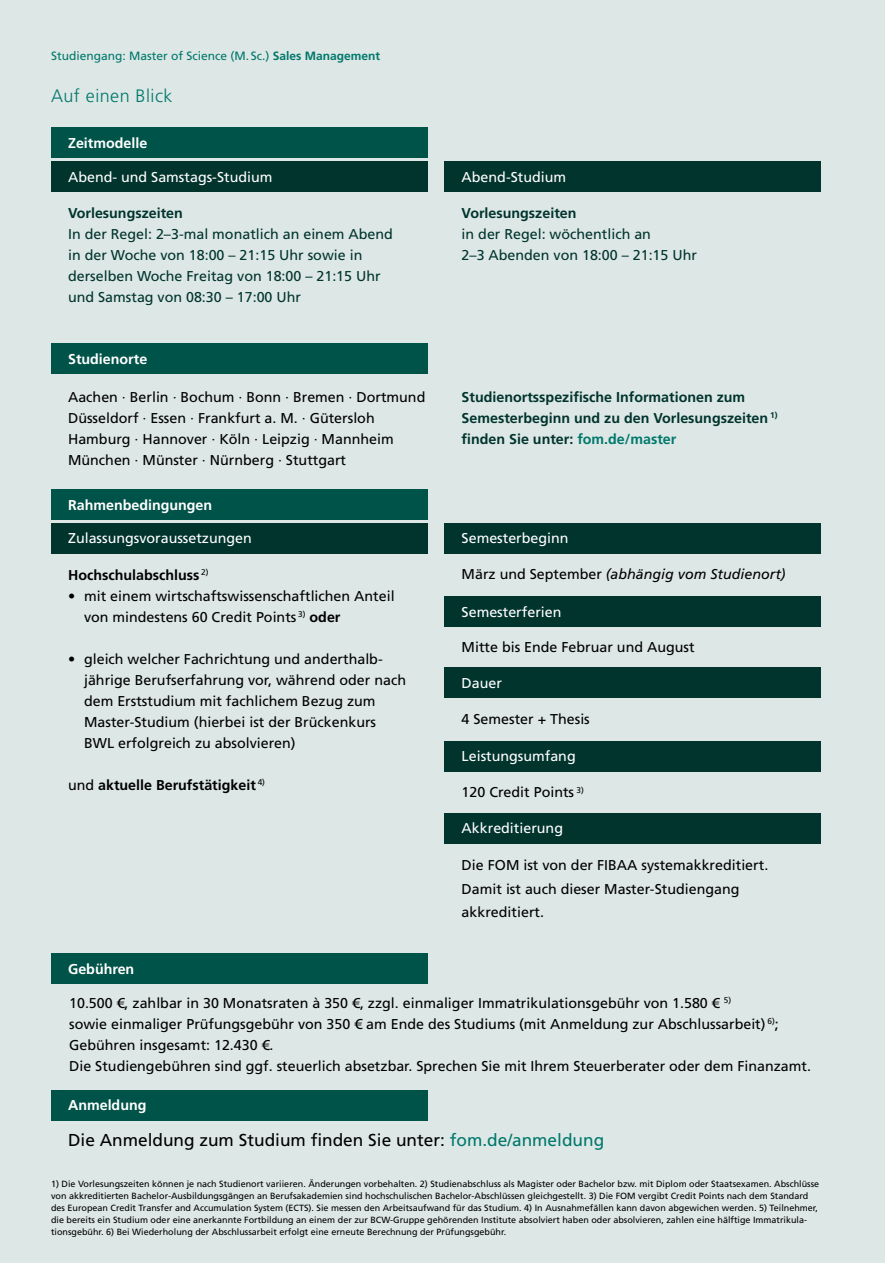
<style>
.page{position:relative;width:885px;height:1263px;background:#fff}
.page>*{position:absolute;margin:0;border:0;box-sizing:border-box;transform-origin:0 0}
.t1{font:300 18px "Frutiger LT Std";letter-spacing:.025em;color:#00786b}
.t2{font:17.25px "Frutiger LT Std";color:#000}
.t3{font:14.25px/21px "Frutiger LT Std";color:#000}
.t4{font:14.25px/21px "Frutiger LT Std";color:#00342d}
.t5{font:700 14.25px/21px "Frutiger LT Std";color:#00342d}
.t6{font:14.25px "Frutiger LT Std";color:#fff}
.t7{font:700 14.25px "Frutiger LT Std";color:#fff}
.t8{font:700 14.25px "Frutiger LT Std";color:#000}
.t9{font:italic 14.25px "Frutiger LT Std";color:#000}
.t10{font:12px "Frutiger LT Std";color:#00786b}
.t11{font:9px/12px "Frutiger LT Std";color:#000}
.s1{font-weight:700}
.s2{font-weight:400}
.s3{color:#00786b}
.s4{font-style:normal}
</style>
<div class="page">
<div style="left:0;top:0;width:884px;height:1263px;background:#dde7e6"></div>
<div style="left:51px;top:161px;width:376px;height:31px;background:#00342d"></div>
<div style="left:51px;top:128px;width:376px;height:30px;background:#005349"></div>
<div style="left:51px;top:343px;width:376px;height:31px;background:#005349"></div>
<div style="left:51px;top:489px;width:376px;height:31px;background:#005349"></div>
<div style="left:51px;top:953px;width:376px;height:31px;background:#005349"></div>
<div style="left:51px;top:1090px;width:376px;height:30px;background:#005349"></div>
<div style="left:51px;top:523px;width:376px;height:30px;background:#00342d"></div>
<div style="left:444px;top:523px;width:377px;height:30px;background:#00342d"></div>
<div style="left:444px;top:596px;width:377px;height:31px;background:#00342d"></div>
<div style="left:444px;top:667px;width:377px;height:31px;background:#00342d"></div>
<div style="left:444px;top:741px;width:377px;height:30px;background:#00342d"></div>
<div style="left:444px;top:813px;width:377px;height:30px;background:#00342d"></div>
<div style="left:444px;top:161px;width:377px;height:31px;background:#00342d"></div>
<p class="t10" style="left:51px;top:49px;width:330px">Studiengang: Master of Science (M.Sc.) <span class="s1">Sales Management</span></p>
<p class="t1" style="left:51px;top:86px;width:123px">Auf einen Blick</p>
<p class="t7" style="left:68px;top:135px;width:81px">Zeitmodelle</p>
<p class="t6" style="left:68px;top:169px;width:206px">Abend- und Samstags-Studium</p>
<p class="t5" style="left:68px;top:203px;width:116px">Vorlesungszeiten</p>
<p class="t4" style="left:68px;top:224px;width:326px">In der Regel: 2–3-mal monatlich an einem Abend in der Woche von 18:00 – 21:15 Uhr sowie in derselben Woche Freitag von 18:00 – 21:15 Uhr und Samstag von 08:30 – 17:00 Uhr</p>
<p class="t7" style="left:68px;top:351px;width:81px">Studienorte</p>
<p class="t3" style="left:68px;top:386px;width:359px">Aachen · Berlin · Bochum · Bonn · Bremen · Dortmund Düsseldorf · Essen · Frankfurt a. M. · Gütersloh Hamburg · Hannover · Köln · Leipzig · Mannheim München · Münster · Nürnberg · Stuttgart</p>
<p class="t7" style="left:68px;top:496px;width:146px">Rahmenbedingungen</p>
<p class="t6" style="left:68px;top:530px;width:185px">Zulassungsvoraussetzungen</p>
<p class="t8" style="left:68px;top:567px;width:142px">Hochschulabschluss <sup>2)</sup></p>
<p class="t3" style="left:84px;top:586px;width:312px;text-indent:-16px">• mit einem wirtschaftswissenschaftlichen Anteil von mindestens 60 Credit Points <sup>3)</sup> <span class="s1">oder</span></p>
<p class="t3" style="left:84px;top:649px;width:323px;text-indent:-16px">• gleich welcher Fachrichtung und anderthalb&shy;jährige Berufserfahrung vor, während oder nach dem Erststudium mit fachlichem Bezug zum Master-Studium (hierbei ist der Brückenkurs BWL erfolgreich zu absolvieren)</p>
<p class="t8" style="left:68px;top:777px;width:198px"><span class="s2">und</span> aktuelle Berufstätigkeit <sup>4)</sup></p>
<p class="t7" style="left:68px;top:960px;width:68px">Gebühren</p>
<p class="t6" style="left:461px;top:169px;width:106px">Abend-Studium</p>
<p class="t5" style="left:461px;top:202px;width:116px">Vorlesungszeiten</p>
<p class="t4" style="left:461px;top:223px;width:237px">in der Regel: wöchentlich an<br>2–3 Abenden von 18:00 – 21:15 Uhr</p>
<p class="t5" style="left:461px;top:386px;width:317px">Studienortsspezifische Informationen zum<br>Semesterbeginn und zu den Vorlesungszeiten <sup>1) </sup>finden Sie unter: <span class="s3">fom.de/master</span></p>
<p class="t6" style="left:461px;top:530px;width:108px">Semesterbeginn</p>
<p class="t9" style="left:461px;top:566px;width:325px"><span class="s4">März und September</span> (abhängig vom Studienort)</p>
<p class="t6" style="left:461px;top:603px;width:101px">Semesterferien</p>
<p class="t3" style="left:461px;top:636px;width:234px">Mitte bis Ende Februar und August</p>
<p class="t6" style="left:461px;top:675px;width:42px">Dauer</p>
<p class="t3" style="left:461px;top:708px;width:130px">4 Semester + Thesis</p>
<p class="t6" style="left:461px;top:748px;width:116px">Leistungsumfang</p>
<p class="t3" style="left:461px;top:782px;width:124px">120 Credit Points <sup>3)</sup></p>
<p class="t6" style="left:461px;top:820px;width:103px">Akkreditierung</p>
<p class="t3" style="left:461px;top:854px;width:308px;line-height:23.2px">Die FOM ist von der FIBAA systemakkreditiert.<br>Damit ist auch dieser Master-Studiengang akkreditiert.</p>
<p class="t3" style="left:69px;top:992px;width:743px">10.500 €, zahlbar in 30 Monatsraten à 350 €, zzgl. einmaliger Immatrikulationsgebühr von 1.580 € <sup>5)<br></sup>sowie einmaliger Prüfungsgebühr von 350 € am Ende des Studiums (mit Anmeldung zur Abschlussarbeit) <sup>6)</sup>; Gebühren insgesamt: 12.430 €.<br>Die Studiengebühren sind ggf. steuerlich absetzbar. Sprechen Sie mit Ihrem Steuerberater oder dem Finanzamt.</p>
<p class="t7" style="left:68px;top:1097px;width:80px">Anmeldung</p>
<p class="t2" style="left:68px;top:1130px;width:537px">Die Anmeldung zum Studium finden Sie unter: <span class="s3">fom.de/anmeldung</span></p>
<p class="t11" style="left:51px;top:1178px;width:769px">1) Die Vorlesungszeiten können je nach Studienort variieren. Änderungen vorbehalten. 2) Studienabschluss als Magister oder Bachelor bzw. mit Diplom oder Staatsexamen. Abschlüsse von akkreditierten Bachelor-Ausbildungsgängen an Berufsakademien sind hochschulischen Bachelor-Abschlüssen gleichgestellt. 3) Die FOM vergibt Credit Points nach dem Standard des European Credit Transfer and Accumulation System (ECTS). Sie messen den Arbeitsaufwand für das Studium. 4) In Ausnahmefällen kann davon abgewichen werden. 5) Teilnehmer, die bereits ein Studium oder eine anerkannte Fortbildung an einem der zur BCW-Gruppe gehörenden Institute absolviert haben oder absolvieren, zahlen eine hälftige Immatrikula&shy;tionsgebühr. 6) Bei Wiederholung der Abschlussarbeit erfolgt eine erneute Berechnung der Prüfungsgebühr.</p>
</div>
